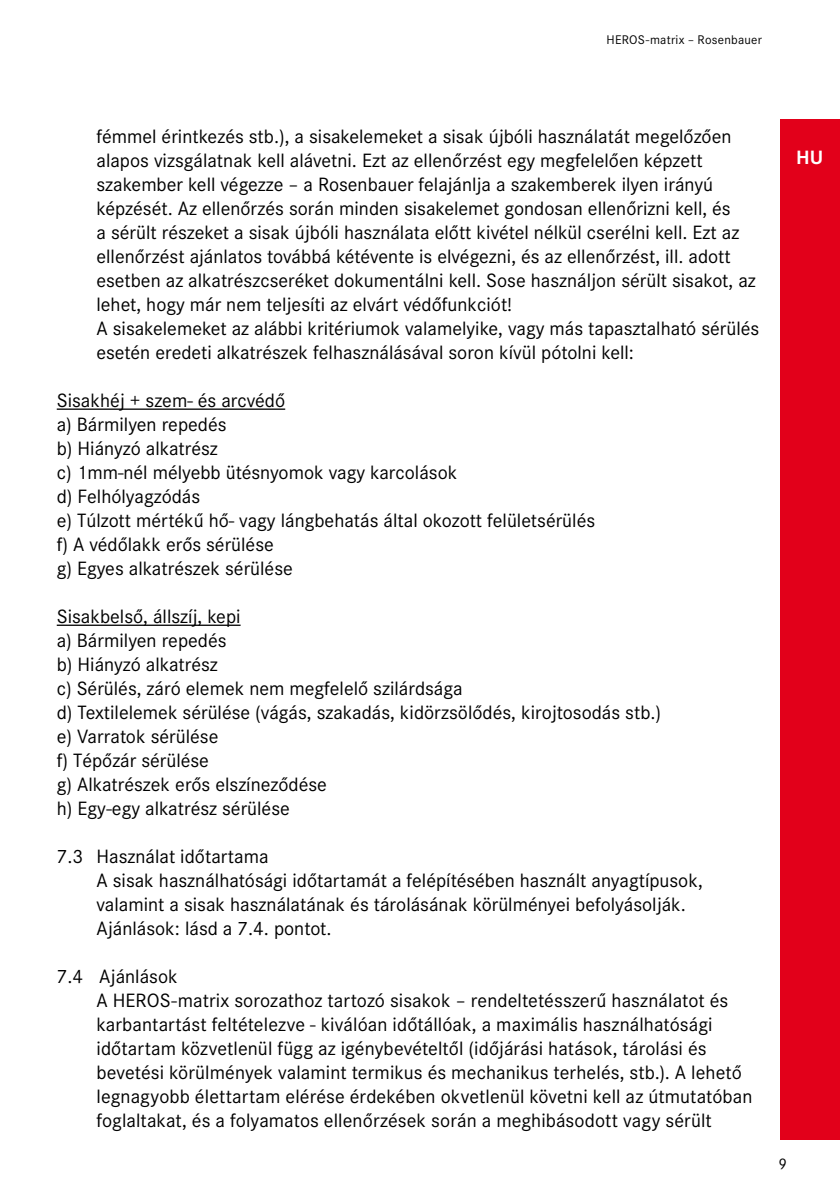
<style>
.page{position:relative;width:840px;height:1191px;background:#fff}
.page>*{position:absolute;margin:0;border:0;box-sizing:border-box;transform-origin:0 0}
.t1{font:20px/24px "Corporate S";color:#000}
.t2{font:700 20px "Corporate S";color:#fff}
.t3{font:16px "Corporate S";color:#000}
.t4{font:13px "Corporate S";letter-spacing:.02em;color:#000}
</style>
<div class="page">
<div style="left:779px;top:119px;width:60px;height:1021px;background:#e2001a"></div>
<hr style="left:57px;top:408px;width:228px;height:2px;background:#000">
<hr style="left:57px;top:624px;width:183px;height:2px;background:#000">
<p class="t4" style="left:606px;top:31px;width:157px">HEROS-matrix – Rosenbauer</p>
<p class="t1" style="left:96px;top:124px;width:664px">fémmel érintkezés stb.), a sisakelemeket a sisak újbóli használatát megelőzően alapos vizsgálatnak kell alávetni. Ezt az ellenőrzést egy megfelelően képzett szakember kell végezze – a Rosenbauer felajánlja a szakemberek ilyen irányú képzését. Az ellenőrzés során minden sisakelemet gondosan ellenőrizni kell, és<br>a sérült részeket a sisak újbóli használata előtt kivétel nélkül cserélni kell. Ezt az ellenőrzést ajánlatos továbbá kétévente is elvégezni, és az ellenőrzést, ill. adott esetben az alkatrészcseréket dokumentálni kell. Sose használjon sérült sisakot, az lehet, hogy már nem teljesíti az elvárt védőfunkciót!<br>A sisakelemeket az alábbi kritériumok valamelyike, vagy más tapasztalható sérülés esetén eredeti alkatrészek felhasználásával soron kívül pótolni kell:</p>
<p class="t1" style="left:57px;top:388px;width:539px">Sisakhéj + szem- és arcvédő<br>a) Bármilyen repedés<br>b) Hiányzó alkatrész<br>c) 1mm-nél mélyebb ütésnyomok vagy karcolások<br>d) Felhólyagzódás<br>e) Túlzott mértékű hő- vagy lángbehatás által okozott felületsérülés f) A védőlakk erős sérülése<br>g) Egyes alkatrészek sérülése</p>
<p class="t1" style="left:57px;top:604px;width:605px">Sisakbelső, állszíj, kepi<br>a) Bármilyen repedés<br>b) Hiányzó alkatrész<br>c) Sérülés, záró elemek nem megfelelő szilárdsága<br>d) Textilelemek sérülése (vágás, szakadás, kidörzsölődés, kirojtosodás stb.) e) Varratok sérülése<br>f) Tépőzár sérülése<br>g) Alkatrészek erős elszíneződése<br>h) Egy-egy alkatrész sérülése</p>
<p class="t1" style="left:96px;top:844px;width:607px;text-indent:-40px">7.3 Használat időtartama<br>A sisak használhatósági időtartamát a felépítésében használt anyagtípusok, valamint a sisak használatának és tárolásának körülményei befolyásolják.<br>Ajánlások: lásd a 7.4. pontot.</p>
<p class="t1" style="left:96px;top:964px;width:657px;text-indent:-40px">7.4 Ajánlások<br>A HEROS-matrix sorozathoz tartozó sisakok – rendeltetésszerű használatot és karbantartást feltételezve - kiválóan időtállóak, a maximális használhatósági időtartam közvetlenül függ az igénybevételtől (időjárási hatások, tárolási és bevetési körülmények valamint termikus és mechanikus terhelés, stb.). A lehető legnagyobb élettartam elérése érdekében okvetlenül követni kell az útmutatóban foglaltakat, és a folyamatos ellenőrzések során a meghibásodott vagy sérült</p>
<p class="t2" style="left:795px;top:144px;width:29px">HU</p>
<p class="t3" style="left:778px;top:1153px;width:10px">9</p>
</div>
